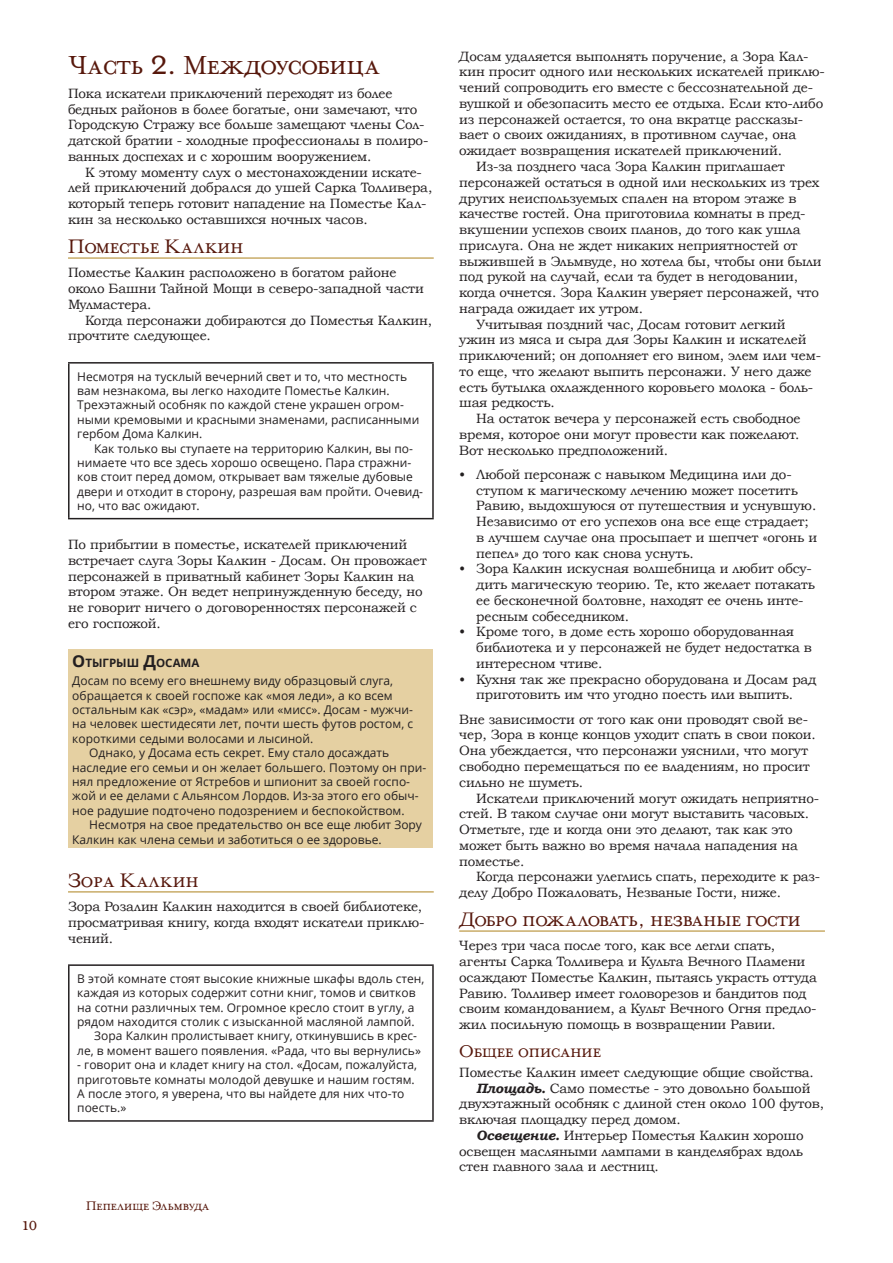
<style>
.page{position:relative;width:893px;height:1263px;background:#fff}
.page>*{position:absolute;margin:0;border:0;box-sizing:border-box;transform-origin:0 0}
.t1{font:30px "Mr.Niga Small Caps";color:#57180c}
.t2{font:22.5px "Mr.Niga Small Caps";color:#57180c}
.t3{font:19.5px "Mr.Niga Small Caps";color:#57180c}
.t4{font:15px "Mr.Niga Small Caps";color:#57180c}
.t5{font:14.25px "Mr.Niga Small Caps";color:#57180c}
.t6{font:13.5px/15.8px "Mookmania";letter-spacing:-.01em;color:#231f20}
.t7{font:12px/14.4px "Open Sans";color:#231f20}
.t8{font:700 11.55px "Open Sans";color:#231f20}
.s1{font-size:16.5px}
.s2{font-weight:700;font-style:italic}
</style>
<div class="page">
<hr style="left:68px;top:257px;width:366px;height:2px;background:#c9ac68">
<hr style="left:68px;top:891px;width:366px;height:2px;background:#c9ac68">
<hr style="left:68px;top:362px;width:366px;height:2px;background:#231f20">
<hr style="left:68px;top:364px;width:2px;height:154px;background:#231f20">
<hr style="left:432px;top:364px;width:2px;height:154px;background:#231f20">
<hr style="left:68px;top:518px;width:366px;height:1px;background:#231f20">
<div style="left:68px;top:650px;width:364px;height:198px;background:#e5d0a2"></div>
<hr style="left:68px;top:964px;width:366px;height:2px;background:#231f20">
<hr style="left:68px;top:966px;width:2px;height:154px;background:#231f20">
<hr style="left:432px;top:966px;width:2px;height:154px;background:#231f20">
<hr style="left:68px;top:1120px;width:366px;height:2px;background:#231f20">
<hr style="left:459px;top:930px;width:366px;height:2px;background:#c9ac68">
<p class="t4" style="left:22px;top:1219px;width:16px">10</p>
<h1 class="t1" style="left:68px;top:51px;width:313px">Часть 2. Междоусобица</h1>
<p class="t6" style="left:68px;top:85px;width:362px">Пока искатели приключений переходят из более бедных районов в более богатые, они замечают, что Городскую Стражу все больше замещают члены Сол&shy;датской братии - холодные профессионалы в полиро&shy;ванных доспехах и с хорошим вооружением.</p>
<p class="t6" style="left:68px;top:164px;width:366px;text-indent:17px">К этому моменту слух о местонахождении искате&shy;лей приключений добрался до ушей Сарка Толливера, который теперь готовит нападение на Поместье Кал&shy;кин за несколько оставшихся ночных часов.</p>
<h2 class="t2" style="left:68px;top:236px;width:177px">Поместье Калкин</h2>
<p class="t6" style="left:68px;top:265px;width:358px">Поместье Калкин расположено в богатом районе около Башни Тайной Мощи в северо-западной части<br>Мулмастера.</p>
<p class="t6" style="left:68px;top:312px;width:366px;text-indent:17px">Когда персонажи добираются до Поместья Калкин, прочтите следующее.</p>
<p class="t7" style="left:77px;top:369px;width:343px">Несмотря на тусклый вечерний свет и то, что местность вам незнакома, вы легко находите Поместье Калкин.<br>Трехэтажный особняк по каждой стене украшен огром&shy;ными кремовыми и красными знаменами, расписанными гербом Дома Калкин.</p>
<p class="t7" style="left:77px;top:441px;width:347px;text-indent:17px">Как только вы ступаете на территорию Калкин, вы по&shy;нимаете что все здесь хорошо освещено. Пара стражни&shy;ков стоит перед домом, открывает вам тяжелые дубовые двери и отходит в сторону, разрешая вам пройти. Очевид&shy;но, что вас ожидают.</p>
<p class="t6" style="left:68px;top:537px;width:360px">По прибытии в поместье, искателей приключений встречает слуга Зоры Калкин - Досам. Он провожает персонажей в приватный кабинет Зоры Калкин на втором этаже. Он ведет непринужденную беседу, но не говорит ничего о договоренностях персонажей с его госпожой.</p>
<p class="t8" style="left:72px;top:654px;width:129px"><span class="s1">О</span>тыгрыш <span class="s1">Д</span>осама</p>
<p class="t7" style="left:72px;top:673px;width:322px">Досам по всему его внешнему виду образцовый слуга,</p>
<p class="t7" style="left:72px;top:688px;width:322px">обращается к своей госпоже как «моя леди», а ко всем</p>
<p class="t7" style="left:72px;top:702px;width:342px">остальным как «сэр», «мадам» или «мисс». Досам - мужчи-</p>
<p class="t7" style="left:72px;top:716px;width:342px">на человек шестидесяти лет, почти шесть футов ростом, с</p>
<p class="t7" style="left:72px;top:731px;width:243px">короткими седыми волосами и лысиной.</p>
<p class="t7" style="left:89px;top:745px;width:302px">Однако, у Досама есть секрет. Ему стало досаждать</p>
<p class="t7" style="left:72px;top:760px;width:355px">наследие его семьи и он желает большего. Поэтому он при-</p>
<p class="t7" style="left:72px;top:774px;width:339px">нял предложение от Ястребов и шпионит за своей госпо-</p>
<p class="t7" style="left:72px;top:788px;width:348px">жой и ее делами с Альянсом Лордов. Из-за этого его обыч-</p>
<p class="t7" style="left:72px;top:803px;width:334px">ное радушие подточено подозрением и беспокойством.</p>
<p class="t7" style="left:89px;top:817px;width:334px">Несмотря на свое предательство он все еще любит Зору</p>
<p class="t7" style="left:72px;top:832px;width:311px">Калкин как члена семьи и заботиться о ее здоровье.</p>
<h2 class="t2" style="left:68px;top:870px;width:132px">Зора Калкин</h2>
<p class="t6" style="left:68px;top:899px;width:358px">Зора Розалин Калкин находится в своей библиотеке, просматривая книгу, когда входят искатели приклю&shy;чений.</p>
<p class="t7" style="left:77px;top:971px;width:349px">В этой комнате стоят высокие книжные шкафы вдоль стен,</p>
<p class="t7" style="left:77px;top:985px;width:340px">каждая из которых содержит сотни книг, томов и свитков</p>
<p class="t7" style="left:77px;top:1000px;width:339px">на сотни различных тем. Огромное кресло стоит в углу, а</p>
<p class="t7" style="left:77px;top:1014px;width:339px">рядом находится столик с изысканной масляной лампой.</p>
<p class="t7" style="left:94px;top:1028px;width:324px">Зора Калкин пролистывает книгу, откинувшись в крес-</p>
<p class="t7" style="left:77px;top:1043px;width:345px">ле, в момент вашего появления. «Рада, что вы вернулись»</p>
<p class="t7" style="left:77px;top:1057px;width:341px">- говорит она и кладет книгу на стол. «Досам, пожалуйста, приготовьте комнаты молодой девушке и нашим гостям.<br>А после этого, я уверена, что вы найдете для них что-то поесть.»</p>
<p class="t5" style="left:86px;top:1199px;width:125px">Пепелище Эльмвуда</p>
<p class="t6" style="left:459px;top:48px;width:351px">Досам удаляется выполнять поручение, а Зора Кал-</p>
<p class="t6" style="left:459px;top:64px;width:367px">кин просит одного или нескольких искателей приклю-</p>
<p class="t6" style="left:459px;top:80px;width:355px">чений сопроводить его вместе с бессознательной де-</p>
<p class="t6" style="left:459px;top:96px;width:365px">вушкой и обезопасить место ее отдыха. Если кто-либо</p>
<p class="t6" style="left:459px;top:111px;width:345px">из персонажей остается, то она вкратце рассказы-</p>
<p class="t6" style="left:459px;top:127px;width:339px">вает о своих ожиданиях, в противном случае, она</p>
<p class="t6" style="left:459px;top:143px;width:324px">ожидает возвращения искателей приключений.</p>
<p class="t6" style="left:476px;top:159px;width:310px">Из-за позднего часа Зора Калкин приглашает</p>
<p class="t6" style="left:459px;top:174px;width:362px">персонажей остаться в одной или нескольких из трех</p>
<p class="t6" style="left:459px;top:190px;width:339px">других неиспользуемых спален на втором этаже в</p>
<p class="t6" style="left:459px;top:206px;width:348px">качестве гостей. Она приготовила комнаты в пред-</p>
<p class="t6" style="left:459px;top:222px;width:343px">вкушении успехов своих планов, до того как ушла</p>
<p class="t6" style="left:459px;top:237px;width:340px">прислуга. Она не ждет никаких неприятностей от</p>
<p class="t6" style="left:459px;top:253px;width:364px">выжившей в Эльмвуде, но хотела бы, чтобы они были</p>
<p class="t6" style="left:459px;top:269px;width:340px">под рукой на случай, если та будет в негодовании,</p>
<p class="t6" style="left:459px;top:285px;width:361px">когда очнется. Зора Калкин уверяет персонажей, что</p>
<p class="t6" style="left:459px;top:300px;width:185px">награда ожидает их утром.</p>
<p class="t6" style="left:476px;top:316px;width:311px">Учитывая поздний час, Досам готовит легкий</p>
<p class="t6" style="left:459px;top:332px;width:349px">ужин из мяса и сыра для Зоры Калкин и искателей</p>
<p class="t6" style="left:459px;top:348px;width:363px">приключений; он дополняет его вином, элем или чем-</p>
<p class="t6" style="left:459px;top:363px;width:354px">то еще, что желают выпить персонажи. У него даже</p>
<p class="t6" style="left:459px;top:379px;width:356px">есть бутылка охлажденного коровьего молока - боль-</p>
<p class="t6" style="left:459px;top:395px;width:97px">шая редкость.</p>
<p class="t6" style="left:476px;top:411px;width:326px">На остаток вечера у персонажей есть свободное</p>
<p class="t6" style="left:459px;top:426px;width:342px">время, которое они могут провести как пожелают.</p>
<p class="t6" style="left:459px;top:442px;width:210px">Вот несколько предположений.</p>
<p class="t6" style="left:476px;top:466px;width:342px;text-indent:-17px">• Любой персонаж с навыком Медицина или до&shy;ступом к магическому лечению может посетить Равию, выдохшуюся от путешествия и уснувшую.<br>Независимо от его успехов она все еще страдает; в лучшем случае она просыпает и шепчет «огонь и пепел» до того как снова уснуть.</p>
<p class="t6" style="left:476px;top:561px;width:340px;text-indent:-17px">• Зора Калкин искусная волшебница и любит обсу&shy;дить магическую теорию. Те, кто желает потакать ее бесконечной болтовне, находят ее очень инте&shy;ресным собеседником.</p>
<p class="t6" style="left:476px;top:624px;width:337px;text-indent:-17px">• Кроме того, в доме есть хорошо оборудованная библиотека и у персонажей не будет недостатка в интересном чтиве.</p>
<p class="t6" style="left:459px;top:671px;width:359px;text-align:center">• Кухня так же прекрасно оборудована и Досам рад приготовить им что угодно поесть или выпить.</p>
<p class="t6" style="left:459px;top:711px;width:358px">Вне зависимости от того как они проводят свой ве&shy;чер, Зора в конце концов уходит спать в свои покои.<br>Она убеждается, что персонажи уяснили, что могут свободно перемещаться по ее владениям, но просит сильно не шуметь.</p>
<p class="t6" style="left:459px;top:790px;width:361px;text-indent:17px">Искатели приключений могут ожидать неприятно&shy;стей. В таком случае они могут выставить часовых.<br>Отметьте, где и когда они это делают, так как это может быть важно во время начала нападения на поместье.</p>
<p class="t6" style="left:459px;top:869px;width:363px;text-indent:17px">Когда персонажи улеглись спать, переходите к раз&shy;делу Добро Пожаловать, Незваные Гости, ниже.</p>
<h2 class="t2" style="left:459px;top:909px;width:343px">Добро пожаловать, незваные гости</h2>
<p class="t6" style="left:459px;top:938px;width:359px">Через три часа после того, как все легли спать, агенты Сарка Толливера и Культа Вечного Пламени осаждают Поместье Калкин, пытаясь украсть оттуда Равию. Толливер имеет головорезов и бандитов под своим командованием, а Культ Вечного Огня предло&shy;жил посильную помощь в возвращении Равии.</p>
<h3 class="t3" style="left:459px;top:1042px;width:143px">Общее описание</h3>
<p class="t6" style="left:459px;top:1064px;width:356px">Поместье Калкин имеет следующие общие свойства.</p>
<p class="t6" style="left:476px;top:1080px;width:336px"><span class="s2">Площадь.</span> Само поместье - это довольно большой</p>
<p class="t6" style="left:459px;top:1096px;width:366px">двухэтажный особняк с длиной стен около 100 футов,</p>
<p class="t6" style="left:459px;top:1112px;width:223px">включая площадку перед домом.</p>
<p class="t6" style="left:476px;top:1127px;width:329px"><span class="s2">Освещение.</span> Интерьер Поместья Калкин хорошо</p>
<p class="t6" style="left:459px;top:1143px;width:345px">освещен масляными лампами в канделябрах вдоль</p>
<p class="t6" style="left:459px;top:1159px;width:201px">стен главного зала и лестниц.</p>
</div>
